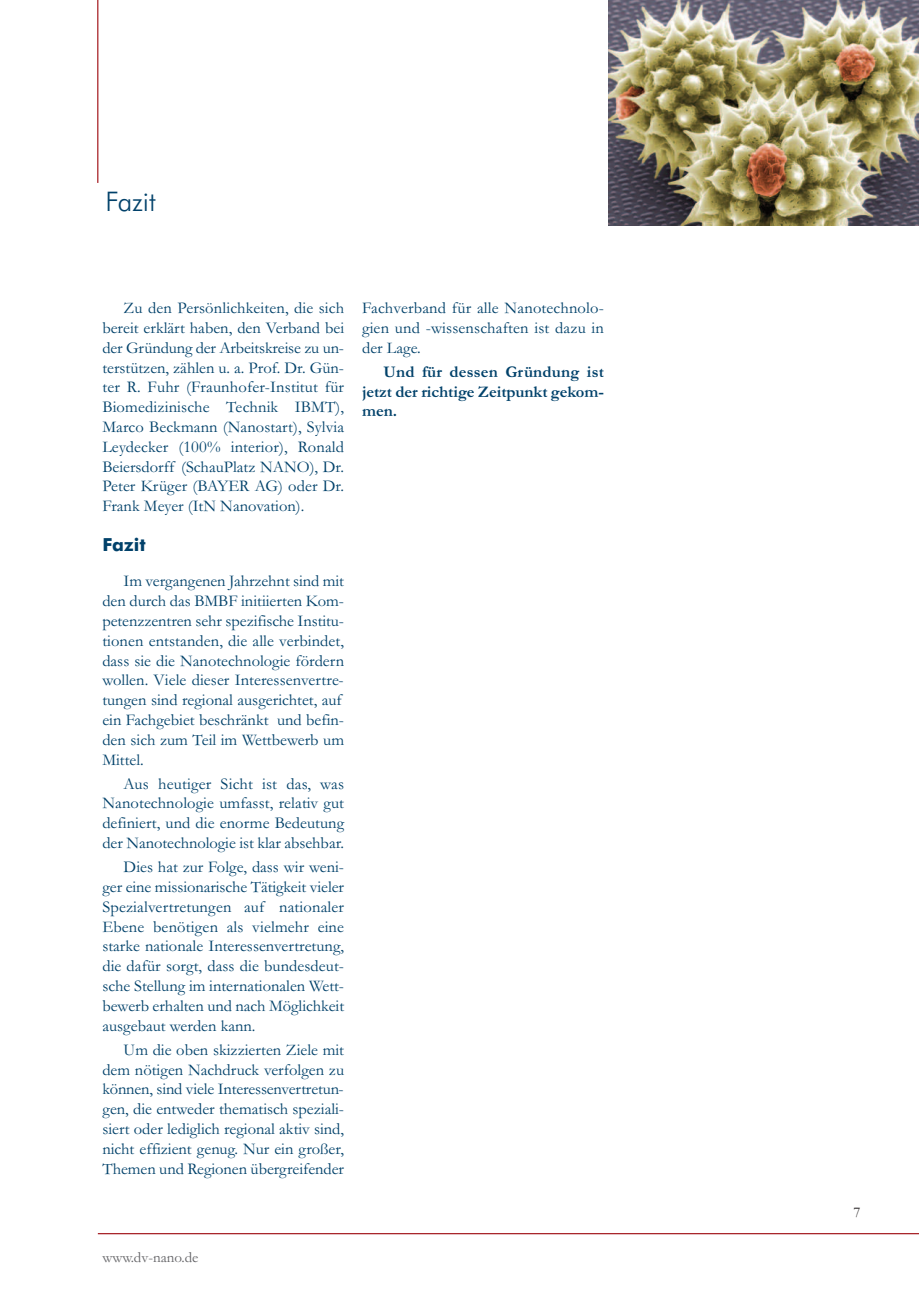
<style>
.page{position:relative;width:919px;height:1289px;background:#fff}
.page>*{position:absolute;margin:0;border:0;box-sizing:border-box;transform-origin:0 0}
.t1{font:300 27px "Futura BT";color:#01416a}
.t2{font:700 18px "Futura BT";color:#01416a}
.t3{font:16.5px/19.8px "Garamond";color:#01416a;text-align:justify}
.t4{font:700 16.5px/19.8px "Garamond";letter-spacing:-.005em;color:#01416a;text-align:justify}
.t5{font:15px "Garamond";color:#636366}
.t6{font:15px "Garamond";color:#231f20}
</style>
<div class="page">
<hr style="left:98px;top:1233px;width:820px;height:1px;background:#9d070d">
<hr style="left:97px;top:0;width:1px;height:183px;background:#9d070d">
<img style="left:609px;top:0;width:309px;height:225px">
<h1 class="t1" style="left:105px;top:186px;width:52px">Fazit</h1>
<p class="t3" style="left:102px;top:297px;width:243px;text-indent:21px">Zu den Persönlichkeiten, die sich bereit erklärt haben, den Verband bei der Gründung der Arbeitskreise zu un&shy;terstützen, zählen u. a. Prof. Dr. Gün&shy;ter R. Fuhr (Fraunhofer-Institut für Biomedizinische Technik IBMT), Marco Beckmann (Nanostart), Sylvia Leydecker (100% interior), Ronald Beiersdorff (SchauPlatz NANO), Dr.<br>Peter Krüger (BAYER AG) oder Dr.<br>Frank Meyer (ItN Nanovation).</p>
<p class="t2" style="left:102px;top:534px;width:45px">Fazit</p>
<p class="t3" style="left:102px;top:570px;width:243px;text-align:left;text-indent:21px">Im vergangenen Jahrzehnt sind mit den durch das BMBF initiierten Kom&shy;petenzzentren sehr spezifische Institu&shy;tionen entstanden, die alle verbindet, dass sie die Nanotechnologie fördern wollen. Viele dieser Interessenvertre&shy;tungen sind regional ausgerichtet, auf ein Fachgebiet beschränkt und befin&shy;den sich zum Teil im Wettbewerb um Mittel.</p>
<p class="t3" style="left:102px;top:773px;width:243px;text-indent:21px">Aus heutiger Sicht ist das, was Nanotechnologie umfasst, relativ gut definiert, und die enorme Bedeutung der Nanotechnologie ist klar absehbar.</p>
<p class="t3" style="left:102px;top:856px;width:243px;text-indent:21px">Dies hat zur Folge, dass wir weni&shy;ger eine missionarische Tätigkeit vieler Spezialvertretungen auf nationaler Ebene benötigen als vielmehr eine starke nationale Interessenvertretung, die dafür sorgt, dass die bundesdeut&shy;sche Stellung im internationalen Wett&shy;bewerb erhalten und nach Möglichkeit ausgebaut werden kann.</p>
<p class="t3" style="left:102px;top:1039px;width:243px;text-indent:21px">Um die oben skizzierten Ziele mit dem nötigen Nachdruck verfolgen zu können, sind viele Interessenvertretun&shy;gen, die entweder thematisch speziali&shy;siert oder lediglich regional aktiv sind, nicht effizient genug. Nur ein großer, Themen und Regionen übergreifender</p>
<p class="t3" style="left:362px;top:297px;width:243px">Fachverband für alle Nanotechnolo&shy;gien und -wissenschaften ist dazu in der Lage.</p>
<p class="t4" style="left:362px;top:361px;width:243px;text-indent:21px">Und für dessen Gründung ist jetzt der richtige Zeitpunkt gekom&shy;men.</p>
<p class="t5" style="left:102px;top:1248px;width:98px">www.dv-nano.de</p>
<p class="t6" style="left:853px;top:1203px;width:9px">7</p>
</div>
